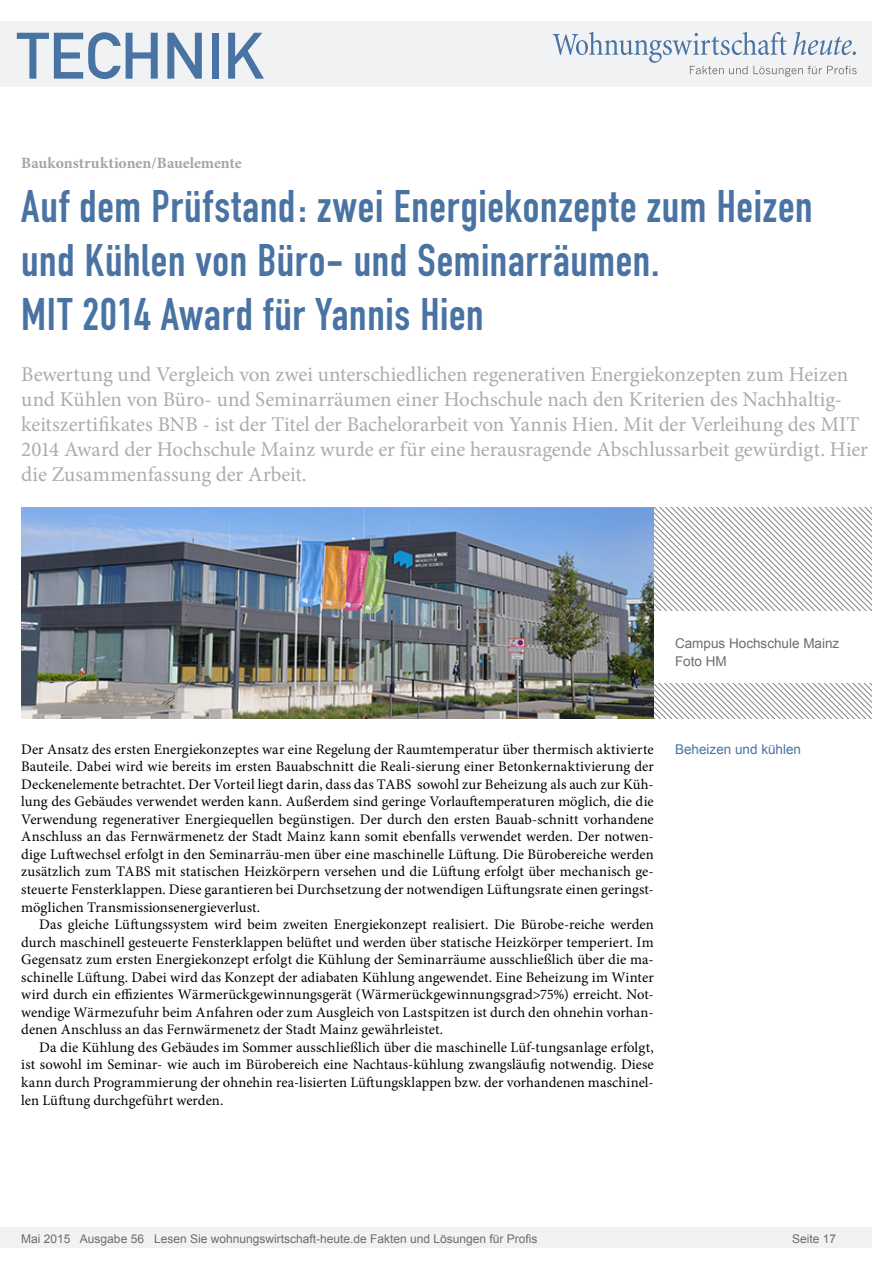
<style>
.page{position:relative;width:893px;height:1263px;background:#fff}
.page>*{position:absolute;margin:0;border:0;box-sizing:border-box;transform-origin:0 0}
.t1{font:64.5px "DIN Mittelschrift";color:#4973a3}
.Überschrift_Groß{font:45px/54px "DIN Engschrift";letter-spacing:.015em;color:#4973a3}
.Anlesetext{font:21px/25.2px "Minion Pro";letter-spacing:-.005em;color:#acacac}
.Kategorie{font:700 15.75px "Minion Pro";color:#a4a4a4}
.Fliesstext{font:14.7px/17.5px "Minion Pro";letter-spacing:.005em;color:#000;text-align:justify}
.Fließtext_erste_Zeil{font:14.7px/17.5px "Minion Pro";color:#000;text-align:justify}
.Bildunterschrift{font:13.5px "Arial";color:#6c6c6c}
.Info{font:13.5px "Arial";color:#4973a3}
.t2{font:12px "Arial";color:#6c6c6c}
</style>
<div class="page">
<div style="left:0;top:1227px;width:872px;height:20px;background:#f1f2f3"></div>
<div style="left:0;top:21px;width:872px;height:66px;background:#f1f2f3"></div>
<svg style="left:553px;top:32px;width:304px;height:45px"></svg>
<svg style="left:654px;top:508px;width:218px;height:210px"></svg>
<div style="left:654px;top:612px;width:237px;height:71px;background:#fff"></div>
<img style="left:21px;top:508px;width:633px;height:210px">
<h1 class="t1" style="left:17px;top:18px;width:249px">TECHNIK</h1>
<p class="Kategorie" style="left:21px;top:152px;width:222px">Baukonstruktionen/Bauelemente</p>
<p class="Überschrift_Groß" style="left:21px;top:180px;width:793px">Auf dem Prüfstand: zwei Energiekonzepte zum Heizen und Kühlen von Büro- und Seminarräumen.</p>
<p class="Überschrift_Groß" style="left:21px;top:288px;width:464px">MIT 2014 Award für Yannis Hien</p>
<p class="Anlesetext" style="left:21px;top:361px;width:848px">Bewertung und Vergleich von zwei unterschiedlichen regenerativen Energiekonzepten zum Heizen und Kühlen von Büro- und Seminarräumen einer Hochschule nach den Kriterien des Nachhaltig&shy;keitszertifikates BNB - ist der Titel der Bachelorarbeit von Yannis Hien. Mit der Verleihung des MIT 2014 Award der Hochschule Mainz wurde er für eine herausragende Abschlussarbeit gewürdigt. Hier die Zusammenfassung der Arbeit.</p>
<p class="Bildunterschrift" style="left:675px;top:635px;width:166px">Campus Hochschule Mainz</p>
<p class="Bildunterschrift" style="left:675px;top:652px;width:53px">Foto HM</p>
<p class="Fließtext_erste_Zeil" style="left:21px;top:740px;width:634px">Der Ansatz des ersten Energiekonzeptes war eine Regelung der Raumtemperatur über thermisch aktivierte Bauteile. Dabei wird wie bereits im ersten Bauabschnitt die Reali-sierung einer Betonkernaktivierung der Deckenelemente betrachtet. Der Vorteil liegt darin, dass das TABS sowohl zur Beheizung als auch zur Küh&shy;lung des Gebäudes verwendet werden kann. Außerdem sind geringe Vorlauftemperaturen möglich, die die Verwendung regenerativer Energiequellen begünstigen. Der durch den ersten Bauab-schnitt vorhandene Anschluss an das Fernwärmenetz der Stadt Mainz kann somit ebenfalls verwendet werden. Der notwen&shy;dige Luftwechsel erfolgt in den Seminarräu-men über eine maschinelle Lüftung. Die Bürobereiche werden zusätzlich zum TABS mit statischen Heizkörpern versehen und die Lüftung erfolgt über mechanisch ge&shy;steuerte Fensterklappen. Diese garantieren bei Durchsetzung der notwendigen Lüftungsrate einen geringst&shy;möglichen Transmissionsenergieverlust.</p>
<p class="Fliesstext" style="left:21px;top:916px;width:634px;text-indent:18px">Das gleiche Lüftungssystem wird beim zweiten Energiekonzept realisiert. Die Bürobe-reiche werden durch maschinell gesteuerte Fensterklappen belüftet und werden über statische Heizkörper temperiert. Im Gegensatz zum ersten Energiekonzept erfolgt die Kühlung der Seminarräume ausschließlich über die ma&shy;schinelle Lüftung. Dabei wird das Konzept der adiabaten Kühlung angewendet. Eine Beheizung im Winter wird durch ein effizientes Wärmerückgewinnungsgerät (Wärmerückgewinnungsgrad&gt;75%) erreicht. Not&shy;wendige Wärmezufuhr beim Anfahren oder zum Ausgleich von Lastspitzen ist durch den ohnehin vorhan&shy;denen Anschluss an das Fernwärmenetz der Stadt Mainz gewährleistet.</p>
<p class="Fliesstext" style="left:21px;top:1038px;width:634px;text-indent:18px">Da die Kühlung des Gebäudes im Sommer ausschließlich über die maschinelle Lüf-tungsanlage erfolgt, ist sowohl im Seminar- wie auch im Bürobereich eine Nachtaus-kühlung zwangsläufig notwendig. Diese kann durch Programmierung der ohnehin rea-lisierten Lüftungsklappen bzw. der vorhandenen maschinel&shy;len Lüftung durchgeführt werden.</p>
<p class="Info" style="left:675px;top:740px;width:128px">Beheizen und kühlen</p>
<p class="t2" style="left:21px;top:1230px;width:518px">Mai 2015 Ausgabe 56 Lesen Sie wohnungswirtschaft-heute.de Fakten und Lösungen für Profis</p>
<p class="t2" style="left:792px;top:1231px;width:46px">Seite 17</p>
</div>
